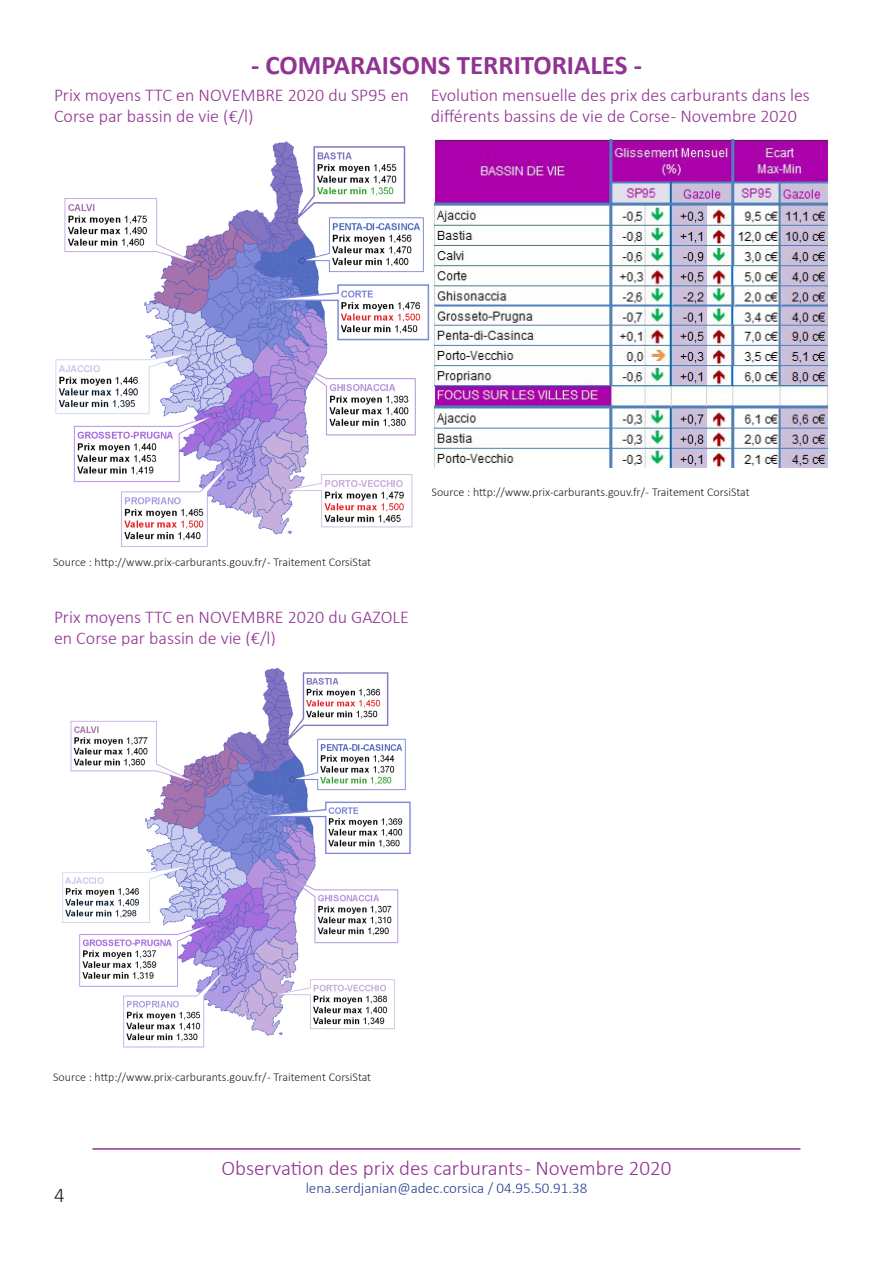
<style>
.page{position:relative;width:893px;height:1263px;background:#fff}
.page>*{position:absolute;margin:0;border:0;box-sizing:border-box;transform-origin:0 0}
.t1{font:700 27px "Calibri";color:#913391}
.t2{font:300 21px "Calibri";color:#913391}
.t3{font:300 21px "Calibri";color:#231f20}
.t4{font:300 18px/21.6px "Calibri";color:#913391}
.t5{font:300 15px "Calibri";color:#253f8e}
.t6{font:300 12px "Calibri";color:#231f20}
</style>
<div class="page">
<hr style="left:92px;top:1148px;width:708px;height:2px;background:#913391">
<img style="left:432px;top:136px;width:397px;height:331px">
<img style="left:62px;top:667px;width:349px;height:381px">
<img style="left:55px;top:141px;width:375px;height:406px">
<p class="t1" style="left:251px;top:46px;width:392px">- COMPARAISONS TERRITORIALES -</p>
<p class="t4" style="left:54px;top:84px;width:356px">Prix moyens TTC en NOVEMBRE 2020 du SP95 en<br>Corse par bassin de vie (€/l)</p>
<p class="t4" style="left:431px;top:84px;width:381px">Evolution mensuelle des prix des carburants dans les différents bassins de vie de Corse - Novembre 2020</p>
<p class="t6" style="left:53px;top:555px;width:320px">Source : http://www.prix-carburants.gouv.fr/ - Traitement CorsiStat</p>
<p class="t4" style="left:54px;top:606px;width:356px">Prix moyens TTC en NOVEMBRE 2020 du GAZOLE en Corse par bassin de vie (€/l)</p>
<p class="t6" style="left:432px;top:484px;width:320px">Source : http://www.prix-carburants.gouv.fr/ - Traitement CorsiStat</p>
<p class="t6" style="left:53px;top:1069px;width:320px">Source : http://www.prix-carburants.gouv.fr/ - Traitement CorsiStat</p>
<p class="t3" style="left:54px;top:1182px;width:12px">4</p>
<p class="t2" style="left:222px;top:1154px;width:451px">Observation des prix des carburants - Novembre 2020</p>
<p class="t5" style="left:306px;top:1178px;width:283px">lena.serdjanian@adec.corsica / 04.95.50.91.38</p>
</div>
